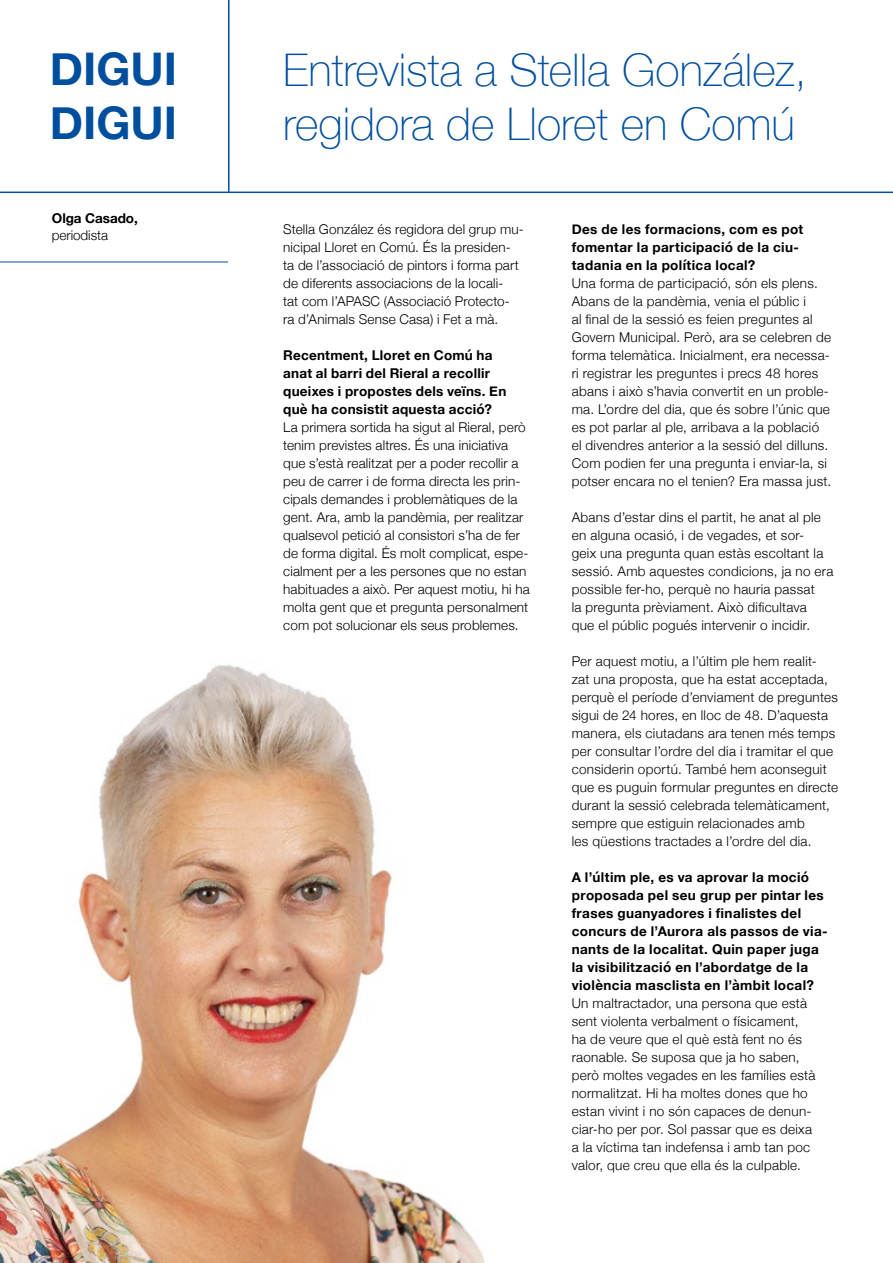
<style>
.page{position:relative;width:893px;height:1263px;background:#fff}
.page>*{position:absolute;margin:0;border:0;box-sizing:border-box;transform-origin:0 0}
.t1{font:100 45px/54px "Helvetica Neue";color:#004f9f}
.t2{font:700 45px/54px "Helvetica Neue";color:#004f9f}
.t3{font:300 13.5px/18px "Helvetica Neue";letter-spacing:.02em;color:#000}
.t4{font:700 13.5px/18px "Helvetica Neue";letter-spacing:.025em;color:#000}
.t5{font:700 13.5px "Helvetica Neue";letter-spacing:-.005em;color:#000}
.t6{font:300 13.5px "Helvetica Neue";letter-spacing:-.005em;color:#000}
</style>
<div class="page">
<img style="left:0;top:665px;width:486px;height:598px">
<hr style="left:228px;top:0;width:1px;height:193px;background:#004f9f">
<hr style="left:0;top:192px;width:893px;height:1px;background:#004f9f">
<hr style="left:0;top:262px;width:228px;height:1px;background:#004f9f">
<h1 class="t2" style="left:50px;top:43px;width:129px">DIGUI<br>DIGUI</h1>
<h1 class="t1" style="left:283px;top:41px;width:525px">Entrevista a Stella González, regidora de Lloret en Comú</h1>
<p class="t5" style="left:52px;top:208px;width:87px">Olga Casado,</p>
<p class="t6" style="left:52px;top:224px;width:58px">periodista</p>
<p class="t3" style="left:283px;top:219px;width:242px">Stella González és regidora del grup mu&shy;nicipal Lloret en Comú. És la presiden&shy;ta de l’associació de pintors i forma part de diferents associacions de la locali-<br>tat com l’APASC (Associació Protecto&shy;ra d’Animals Sense Casa) i Fet a mà.</p>
<p class="t4" style="left:283px;top:347px;width:225px">Recentment, Lloret en Comú ha anat al barri del Rieral a recollir queixes i propostes dels veïns. En què ha consistit aquesta acció?</p>
<p class="t3" style="left:283px;top:417px;width:248px">La primera sortida ha sigut al Rieral, però tenim previstes altres. És una iniciativa que s’està realitzat per a poder recollir a peu de carrer i de forma directa les prin&shy;cipals demandes i problemàtiques de la gent. Ara, amb la pandèmia, per realitzar qualsevol petició al consistori s’ha de fer de forma digital. És molt complicat, espe&shy;cialment per a les persones que no estan habituades a això. Per aquest motiu, hi ha molta gent que et pregunta personalment com pot solucionar els seus problemes.</p>
<p class="t4" style="left:572px;top:220px;width:233px">Des de les formacions, com es pot fomentar la participació de la ciu&shy;tadania en la política local?</p>
<p class="t3" style="left:572px;top:273px;width:261px">Una forma de participació, són els plens.<br>Abans de la pandèmia, venia el públic i<br>al final de la sessió es feien preguntes al Govern Municipal. Però, ara se celebren de forma telemàtica. Inicialment, era necessa&shy;ri registrar les preguntes i precs 48 hores abans i això s’havia convertit en un proble&shy;ma. L’ordre del dia, que és sobre l’únic que es pot parlar al ple, arribava a la població el divendres anterior a la sessió del dilluns.<br>Com podien fer una pregunta i enviar-la, si potser encara no el tenien? Era massa just.</p>
<p class="t3" style="left:572px;top:507px;width:263px">Abans d’estar dins el partit, he anat al ple en alguna ocasió, i de vegades, et sor-<br>geix una pregunta quan estàs escoltant la sessió. Amb aquestes condicions, ja no era possible fer-ho, perquè no hauria passat<br>la pregunta prèviament. Això dificultava<br>que el públic pogués intervenir o incidir.</p>
<p class="t3" style="left:572px;top:651px;width:268px">Per aquest motiu, a l’últim ple hem realit-<br>zat una proposta, que ha estat acceptada, perquè el període d’enviament de preguntes sigui de 24 hores, en lloc de 48. D’aquesta manera, els ciutadans ara tenen més temps per consultar l’ordre del dia i tramitar el que considerin oportú. També hem aconseguit que es puguin formular preguntes en directe durant la sessió celebrada telemàticament, sempre que estiguin relacionades amb<br>les qüestions tractades a l’ordre del dia.</p>
<p class="t4" style="left:572px;top:868px;width:258px">A l’últim ple, es va aprovar la moció proposada pel seu grup per pintar les frases guanyadores i finalistes del concurs de l’Aurora als passos de via&shy;nants de la localitat. Quin paper juga la visibilització en l’abordatge de la violència masclista en l’àmbit local?</p>
<p class="t3" style="left:572px;top:993px;width:245px">Un maltractador, una persona que està sent violenta verbalment o físicament, ha de veure que el què està fent no és raonable. Se suposa que ja ho saben, però moltes vegades en les famílies està normalitzat. Hi ha moltes dones que ho estan vivint i no són capaces de denun&shy;ciar-ho per por. Sol passar que es deixa a la víctima tan indefensa i amb tan poc valor, que creu que ella és la culpable.</p>
</div>
